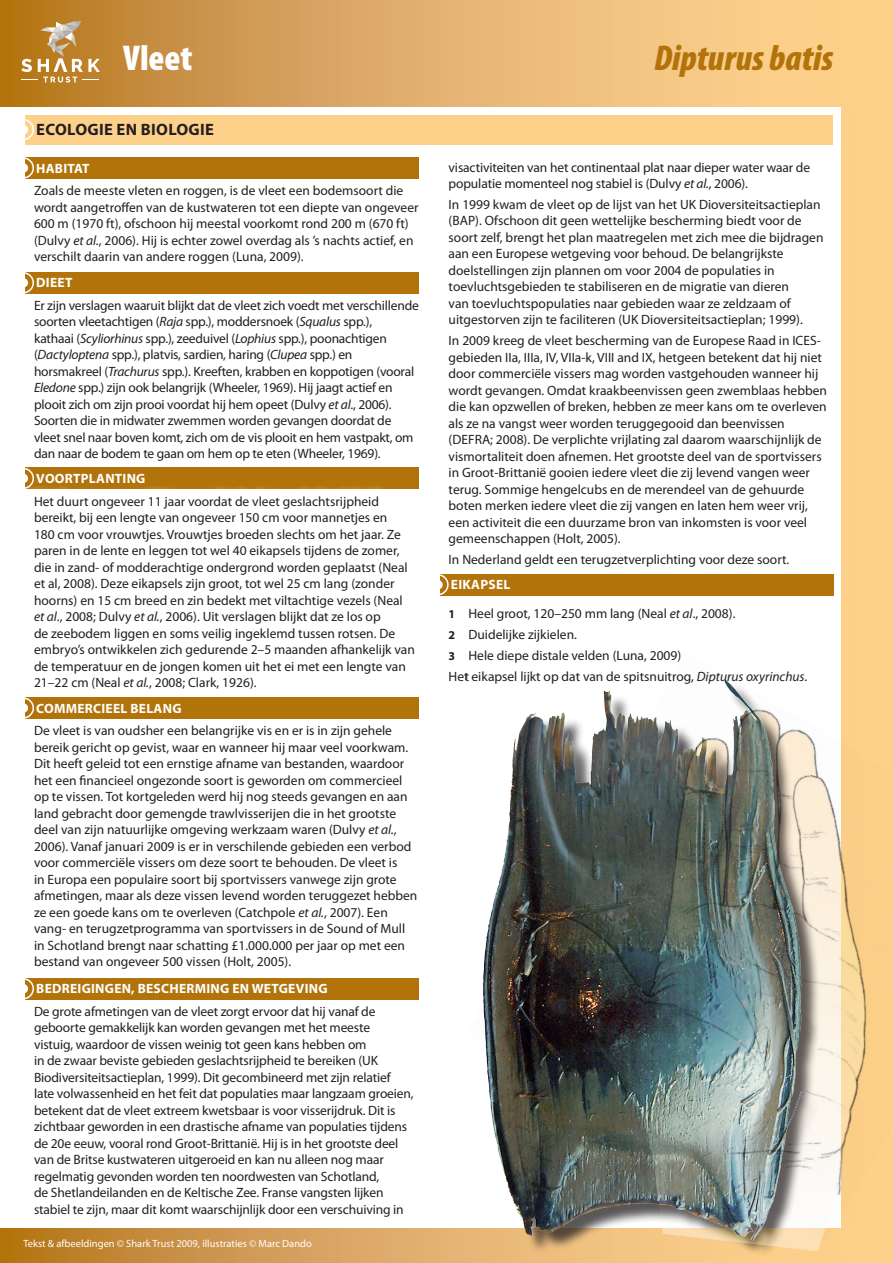
<style>
.page{position:relative;width:893px;height:1263px;background:#fff}
.page>*{position:absolute;margin:0;border:0;box-sizing:border-box;transform-origin:0 0}
.Species_header{font:italic 900 condensed 36px "Myriad Pro";color:#b2730b}
.Species_header-2{font:900 condensed 36px "Myriad Pro";color:#fff}
.Headers{font:700 16.5px "Myriad Pro";letter-spacing:.02em;color:#231f20}
.Body_text{font:13.5px/16.5px "Myriad Pro";color:#231f20}
.Body_text_bullets{font:13.5px "Myriad Pro";color:#231f20}
.Headers-2{font:700 13.5px "Myriad Pro";letter-spacing:.02em;color:#fff}
.Labels{font:10.5px "Myriad Pro";color:#fff}
.s1{font-style:italic}
.s2{font-weight:700;font-size:12px}
</style>
<div class="page">
<div style="left:842px;top:0;width:51px;height:1263px;background:#fed18b"></div>
<svg style="left:0;top:0;width:842px;height:106px;background:#e0ad68"></svg>
<svg style="left:0;top:1229px;width:842px;height:34px;background:#cf984f"></svg>
<svg style="left:21px;top:21px;width:79px;height:62px;background:#c4944e"></svg>
<div style="left:26px;top:157px;width:393px;height:22px;background:#b2730b"></div>
<div style="left:13px;top:157px;width:21px;height:22px;border:2px solid #fff;border-radius:50%"></div>
<div style="left:19px;top:163px;width:9px;height:10px;background:#fff;border-radius:50%"></div>
<div style="left:26px;top:272px;width:393px;height:21px;background:#b2730b"></div>
<div style="left:13px;top:272px;width:21px;height:21px;border:2px solid #fff;border-radius:50%"></div>
<div style="left:19px;top:278px;width:9px;height:9px;background:#fff;border-radius:50%"></div>
<div style="left:26px;top:468px;width:393px;height:21px;background:#b2730b"></div>
<div style="left:13px;top:468px;width:21px;height:21px;border:2px solid #fff;border-radius:50%"></div>
<div style="left:19px;top:474px;width:9px;height:9px;background:#fff;border-radius:50%"></div>
<div style="left:23px;top:484px;width:403px;height:216px;background:#fff"></div>
<div style="left:26px;top:115px;width:807px;height:30px;background:#fed18b"></div>
<svg style="left:25px;top:118px;width:9px;height:23px"></svg>
<div style="left:26px;top:697px;width:393px;height:22px;background:#b2730b"></div>
<div style="left:13px;top:697px;width:21px;height:22px;border:2px solid #fff;border-radius:50%"></div>
<div style="left:19px;top:703px;width:9px;height:10px;background:#fff;border-radius:50%"></div>
<div style="left:26px;top:978px;width:393px;height:21px;background:#b2730b"></div>
<div style="left:13px;top:978px;width:21px;height:21px;border:2px solid #fff;border-radius:50%"></div>
<div style="left:19px;top:984px;width:9px;height:9px;background:#fff;border-radius:50%"></div>
<div style="left:440px;top:574px;width:393px;height:21px;background:#b2730b"></div>
<div style="left:427px;top:574px;width:22px;height:21px;border:2px solid #fff;border-radius:50%"></div>
<div style="left:433px;top:580px;width:10px;height:9px;background:#fff;border-radius:50%"></div>
<div style="left:486px;top:683px;width:336px;height:580px;background:#231f20;opacity:.75"></div>
<img style="left:466px;top:653px;width:401px;height:588px">
<p class="Species_header-2" style="left:123px;top:37px;width:71px">Vleet</p>
<p class="Species_header" style="left:654px;top:38px;width:181px">Dipturus batis</p>
<p class="Headers" style="left:36px;top:120px;width:179px">ECOLOGIE EN BIOLOGIE</p>
<p class="Headers-2" style="left:36px;top:160px;width:55px">HABITAT</p>
<p class="Body_text" style="left:34px;top:183px;width:386px">Zoals de meeste vleten en roggen, is de vleet een bodemsoort die wordt aangetroffen van de kustwateren tot een diepte van ongeveer 600 m (1970 ft), ofschoon hij meestal voorkomt rond 200 m (670 ft) (Dulvy <span class="s1">et al.</span>, 2006). Hij is echter zowel overdag als ’s nachts actief, en verschilt daarin van andere roggen (Luna, 2009).</p>
<p class="Headers-2" style="left:36px;top:275px;width:38px">DIEET</p>
<p class="Body_text" style="left:34px;top:297px;width:386px">Er zijn verslagen waaruit blijkt dat de vleet zich voedt met verschillende soorten vleetachtigen (<span class="s1">Raja</span> spp.), moddersnoek (<span class="s1">Squalus</span> spp.),<br>kathaai (<span class="s1">Scyliorhinus</span> spp.), zeeduivel (<span class="s1">Lophius</span> spp.), poonachtigen (<span class="s1">Dactyloptena</span> spp.), platvis, sardien, haring (<span class="s1">Clupea</span> spp.) en horsmakreel (<span class="s1">Trachurus</span> spp.). Kreeften, krabben en koppotigen (vooral <span class="s1">Eledone</span> spp.) zijn ook belangrijk (Wheeler, 1969). Hij jaagt actief en plooit zich om zijn prooi voordat hij hem opeet (Dulvy <span class="s1">et al</span>., 2006).<br>Soorten die in midwater zwemmen worden gevangen doordat de vleet snel naar boven komt, zich om de vis plooit en hem vastpakt, om dan naar de bodem te gaan om hem op te eten (Wheeler, 1969).</p>
<p class="Headers-2" style="left:36px;top:471px;width:111px">VOORTPLANTING</p>
<p class="Body_text" style="left:34px;top:493px;width:382px">Het duurt ongeveer 11 jaar voordat de vleet geslachtsrijpheid bereikt, bij een lengte van ongeveer 150 cm voor mannetjes en<br>180 cm voor vrouwtjes. Vrouwtjes broeden slechts om het jaar. Ze paren in de lente en leggen tot wel 40 eikapsels tijdens de zomer, die in zand- of modderachtige ondergrond worden geplaatst (Neal et al, 2008). Deze eikapsels zijn groot, tot wel 25 cm lang (zonder hoorns) en 15 cm breed en zin bedekt met viltachtige vezels (Neal <span class="s1">et al</span>., 2008; Dulvy <span class="s1">et al.</span>, 2006). Uit verslagen blijkt dat ze los op<br>de zeebodem liggen en soms veilig ingeklemd tussen rotsen. De embryo’s ontwikkelen zich gedurende 2–5 maanden afhankelijk van de temperatuur en de jongen komen uit het ei met een lengte van 21–22 cm (Neal <span class="s1">et al.</span>, 2008; Clark, 1926).</p>
<p class="Headers-2" style="left:36px;top:700px;width:147px">COMMERCIEEL BELANG</p>
<p class="Body_text" style="left:34px;top:723px;width:385px">De vleet is van oudsher een belangrijke vis en er is in zijn gehele bereik gericht op gevist, waar en wanneer hij maar veel voorkwam.<br>Dit heeft geleid tot een ernstige afname van bestanden, waardoor het een financieel ongezonde soort is geworden om commercieel op te vissen. Tot kortgeleden werd hij nog steeds gevangen en aan land gebracht door gemengde trawlvisserijen die in het grootste deel van zijn natuurlijke omgeving werkzaam waren (Dulvy <span class="s1">et al.</span>, 2006). Vanaf januari 2009 is er in verschilende gebieden een verbod voor commerciële vissers om deze soort te behouden. De vleet is<br>in Europa een populaire soort bij sportvissers vanwege zijn grote afmetingen, maar als deze vissen levend worden teruggezet hebben ze een goede kans om te overleven (Catchpole <span class="s1">et al.</span>, 2007). Een vang- en terugzetprogramma van sportvissers in de Sound of Mull in Schotland brengt naar schatting £1.000.000 per jaar op met een bestand van ongeveer 500 vissen (Holt, 2005).</p>
<p class="Body_text" style="left:34px;top:1003px;width:381px">De grote afmetingen van de vleet zorgt ervoor dat hij vanaf de geboorte gemakkelijk kan worden gevangen met het meeste<br>vistuig, waardoor de vissen weinig tot geen kans hebben om<br>in de zwaar beviste gebieden geslachtsrijpheid te bereiken (UK Biodiversiteitsactieplan, 1999). Dit gecombineerd met zijn relatief late volwassenheid en het feit dat populaties maar langzaam groeien, betekent dat de vleet extreem kwetsbaar is voor visserijdruk. Dit is zichtbaar geworden in een drastische afname van populaties tijdens de 20e eeuw, vooral rond Groot-Brittanië. Hij is in het grootste deel van de Britse kustwateren uitgeroeid en kan nu alleen nog maar regelmatig gevonden worden ten noordwesten van Schotland,<br>de Shetlandeilanden en de Keltische Zee. Franse vangsten lijken stabiel te zijn, maar dit komt waarschijnlijk door een verschuiving in</p>
<p class="Headers-2" style="left:36px;top:981px;width:293px">BEDREIGINGEN, BESCHERMING EN WETGEVING</p>
<p class="Labels" style="left:23px;top:1238px;width:290px">Tekst &amp; afbeeldingen © Shark Trust 2009, illustraties © Marc Dando</p>
<p class="Body_text" style="left:449px;top:159px;width:363px">visactiviteiten van het continentaal plat naar dieper water waar de populatie momenteel nog stabiel is (Dulvy <span class="s1">et al.</span>, 2006).</p>
<p class="Body_text" style="left:449px;top:196px;width:376px">In 1999 kwam de vleet op de lijst van het UK Dioversiteitsactieplan (BAP). Ofschoon dit geen wettelijke bescherming biedt voor de soort zelf, brengt het plan maatregelen met zich mee die bijdragen aan een Europese wetgeving voor behoud. De belangrijkste doelstellingen zijn plannen om voor 2004 de populaties in toevluchtsgebieden te stabiliseren en de migratie van dieren<br>van toevluchtspopulaties naar gebieden waar ze zeldzaam of uitgestorven zijn te faciliteren (UK Dioversiteitsactieplan; 1999).</p>
<p class="Body_text" style="left:449px;top:333px;width:380px">In 2009 kreeg de vleet bescherming van de Europese Raad in ICES&shy;gebieden IIa, IIIa, IV, VIIa-k, VIII and IX, hetgeen betekent dat hij niet door commerciële vissers mag worden vastgehouden wanneer hij wordt gevangen. Omdat kraakbeenvissen geen zwemblaas hebben die kan opzwellen of breken, hebben ze meer kans om te overleven als ze na vangst weer worden teruggegooid dan beenvissen (DEFRA; 2008). De verplichte vrijlating zal daarom waarschijnlijk de vismortaliteit doen afnemen. Het grootste deel van de sportvissers in Groot-Brittanië gooien iedere vleet die zij levend vangen weer terug. Sommige hengelcubs en de merendeel van de gehuurde boten merken iedere vleet die zij vangen en laten hem weer vrij, een activiteit die een duurzame bron van inkomsten is voor veel gemeenschappen (Holt, 2005).</p>
<p class="Body_text" style="left:449px;top:551px;width:342px">In Nederland geldt een terugzetverplichting voor deze soort.</p>
<p class="Headers-2" style="left:451px;top:577px;width:61px">EIKAPSEL</p>
<p class="Body_text_bullets" style="left:449px;top:606px;width:288px"><span class="s2">1</span> Heel groot, 120–250 mm lang (Neal <span class="s1">et al</span>., 2008).</p>
<p class="Body_text_bullets" style="left:449px;top:627px;width:130px"><span class="s2">2</span> Duidelijke zijkielen.</p>
<p class="Body_text_bullets" style="left:449px;top:648px;width:234px"><span class="s2">3</span> Hele diepe distale velden (Luna, 2009)</p>
<p class="Body_text_bullets" style="left:449px;top:669px;width:360px">Het eikapsel lijkt op dat van de spitsnuitrog, <span class="s1">Dipturus oxyrinchus</span>.</p>
</div>
